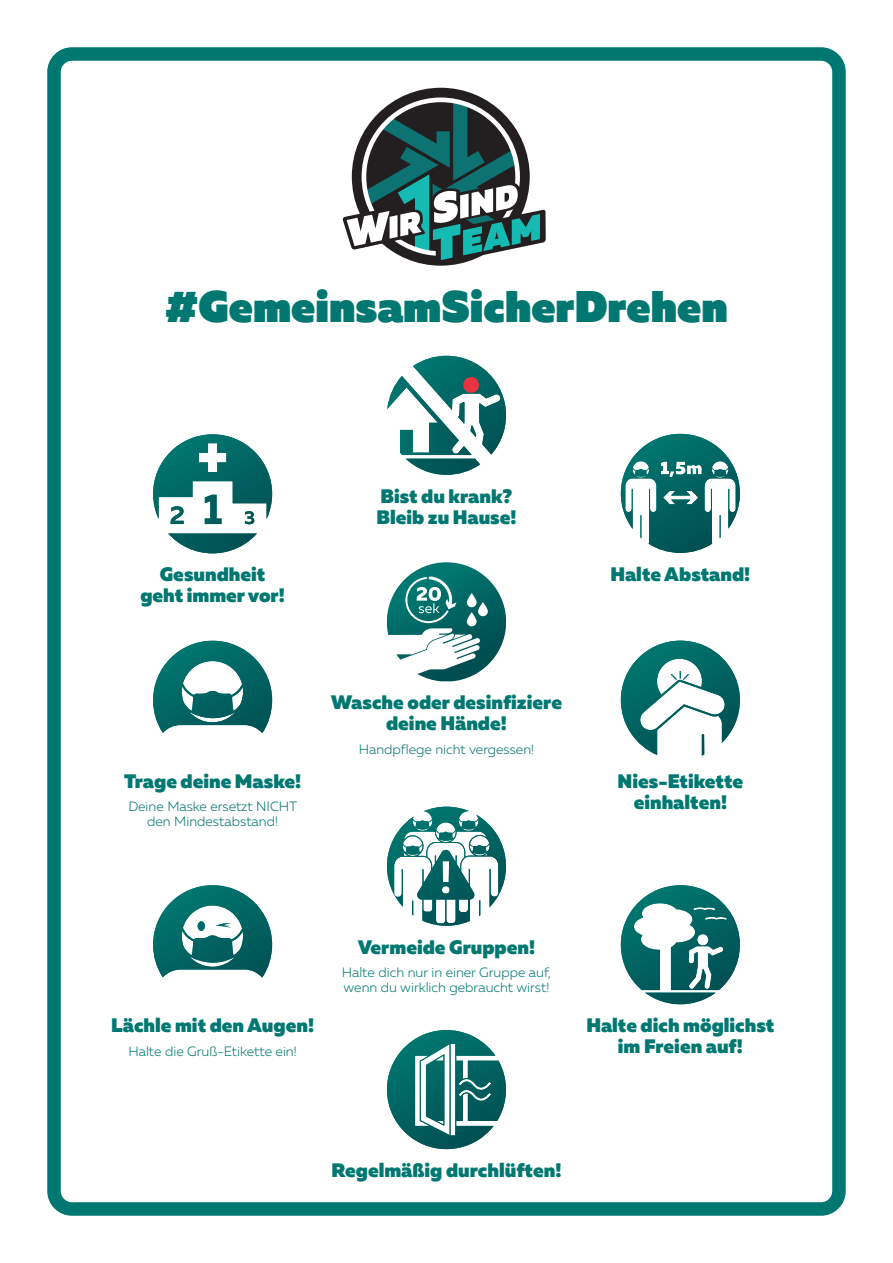
<style>
.page{position:relative;width:893px;height:1263px;background:#fff}
.page>*{position:absolute;margin:0;border:0;box-sizing:border-box;transform-origin:0 0}
.t1{font:800 44.25px "Muller";color:#007871}
.t2{font:900 19.5px/21px "Muller";color:#007871;text-align:center}
.t3{font:300 13.5px/14.9px "Muller";color:#007871}
.t4{font:300 13.5px "Muller";color:#067470}
</style>
<div class="page">
<svg style="left:387px;top:356px;width:119px;height:119px"></svg>
<div style="left:463px;top:377px;width:16px;height:16px;background:#eb3241;border-radius:50%"></div>
<div style="left:47px;top:47px;width:799px;height:1169px;border:14px solid #007871;border-radius:18px"></div>
<svg style="left:621px;top:434px;width:119px;height:119px"></svg>
<svg style="left:621px;top:641px;width:119px;height:115px"></svg>
<svg style="left:621px;top:885px;width:119px;height:119px"></svg>
<svg style="left:387px;top:807px;width:119px;height:119px"></svg>
<svg style="left:387px;top:562px;width:119px;height:119px"></svg>
<svg style="left:387px;top:1030px;width:119px;height:119px"></svg>
<svg style="left:343px;top:98px;width:203px;height:166px"></svg>
<svg style="left:168px;top:533px;width:89px;height:20px"></svg>
<svg style="left:153px;top:434px;width:119px;height:90px"></svg>
<svg style="left:153px;top:885px;width:119px;height:92px"></svg>
<svg style="left:153px;top:641px;width:119px;height:92px"></svg>
<p class="t1" style="left:165px;top:278px;width:564px">#GemeinsamSicherDrehen</p>
<p class="t2" style="left:160px;top:564px;width:107px">Gesundheit</p>
<p class="t2" style="left:140px;top:585px;width:146px">geht immer vor!</p>
<p class="t2" style="left:380px;top:486px;width:134px">Bist du krank?</p>
<p class="t2" style="left:376px;top:507px;width:142px">Bleib zu Hause!</p>
<p class="t2" style="left:124px;top:771px;width:179px">Trage deine Maske!</p>
<p class="t4" style="left:128px;top:798px;width:170px">Deine Maske ersetzt NICHT</p>
<p class="t4" style="left:147px;top:813px;width:132px">den Mindestabstand!</p>
<p class="t2" style="left:331px;top:692px;width:232px">Wasche oder desinfiziere</p>
<p class="t2" style="left:386px;top:713px;width:122px">deine Hände!</p>
<p class="t4" style="left:359px;top:741px;width:177px">Handpflege nicht vergessen!</p>
<p class="t2" style="left:610px;top:564px;width:141px">Halte Abstand!</p>
<p class="t2" style="left:617px;top:771px;width:127px">Nies-Etikette</p>
<p class="t2" style="left:634px;top:792px;width:95px">einhalten!</p>
<p class="t2" style="left:111px;top:1015px;width:204px">Lächle mit den Augen!</p>
<p class="t3" style="left:128px;top:1043px;width:170px">Halte die Gruß-Etikette ein!</p>
<p class="t2" style="left:358px;top:937px;width:179px">Vermeide Gruppen!</p>
<p class="t3" style="left:342px;top:965px;width:211px">Halte dich nur in einer Gruppe auf, wenn du wirklich gebraucht wirst!</p>
<p class="t2" style="left:586px;top:1015px;width:189px">Halte dich möglichst im Freien auf!</p>
<p class="t2" style="left:332px;top:1160px;width:231px">Regelmäßig durchlüften!</p>
</div>
